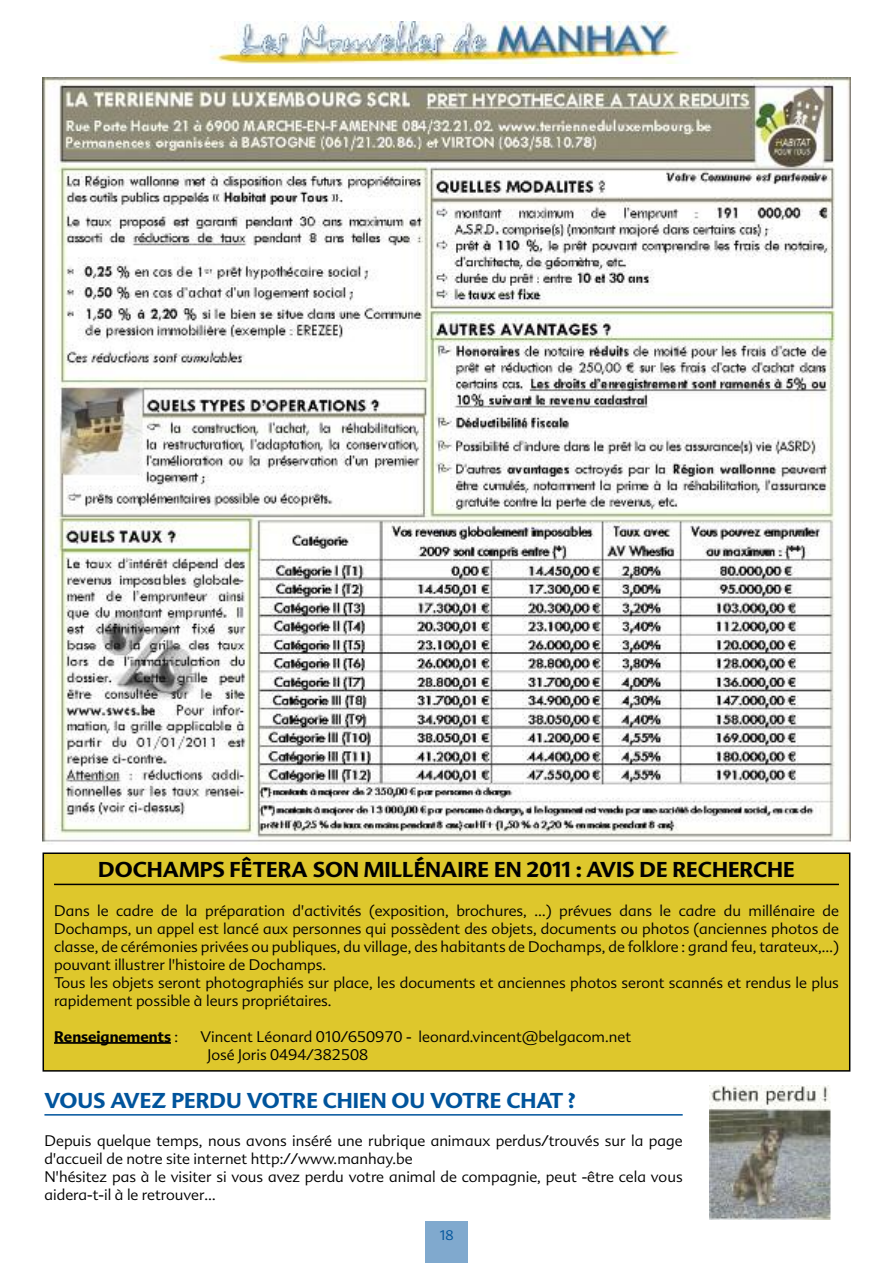
<style>
.page{position:relative;width:893px;height:1263px;background:#fff}
.page>*{position:absolute;margin:0;border:0;box-sizing:border-box;transform-origin:0 0}
.t1{font:700 21px "Advert";color:#000}
.t2{font:700 21px "Advert";color:#00549c}
.t3{font:300 15px/18px "Advert";color:#000}
.t4{font:700 15px "Advert";color:#000}
.t5{font:300 13.5px "Advert";color:#00549c}
.s1{font-weight:300}
</style>
<div class="page">
<img style="left:210px;top:21px;width:472px;height:43px">
<div style="left:425px;top:1220px;width:43px;height:43px;background:#80a9ce"></div>
<img style="left:43px;top:77px;width:807px;height:767px">
<div style="left:43px;top:853px;width:807px;height:218px;background:#dec72c"></div>
<div style="left:43px;top:852px;width:807px;height:219px;border:2px solid #000"></div>
<hr style="left:54px;top:884px;width:785px;height:1px;background:#000">
<hr style="left:54px;top:1042px;width:117px;height:2px;background:#000">
<hr style="left:44px;top:1114px;width:639px;height:1px;background:#00549c">
<img style="left:709px;top:1085px;width:122px;height:134px">
<h1 class="t1" style="left:98px;top:858px;width:698px">DOCHAMPS FÊTERA SON MILLÉNAIRE EN 2011 : AVIS DE RECHERCHE</h1>
<p class="t3" style="left:54px;top:902px;width:786px">Dans le cadre de la préparation d'activités (exposition, brochures, …) prévues dans le cadre du millénaire de Dochamps, un appel est lancé aux personnes qui possèdent des objets, documents ou photos (anciennes photos de classe, de cérémonies privées ou publiques, du village, des habitants de Dochamps, de folklore : grand feu, tarateux,…) pouvant illustrer l'histoire de Dochamps.<br>Tous les objets seront photographiés sur place, les documents et anciennes photos seront scannés et rendus le plus rapidement possible à leurs propriétaires.</p>
<p class="t4" style="left:54px;top:1028px;width:126px">Renseignements <span class="s1">:</span></p>
<p class="t3" style="left:208px;top:1028px;width:425px;text-indent:-7px">Vincent Léonard 010/650970 - leonard.vincent@belgacom.net<br>José Joris 0494/382508</p>
<h1 class="t2" style="left:44px;top:1088px;width:532px">VOUS AVEZ PERDU VOTRE CHIEN OU VOTRE CHAT ?</h1>
<p class="t3" style="left:44px;top:1132px;width:640px">Depuis quelque temps, nous avons inséré une rubrique animaux perdus/trouvés sur la page d'accueil de notre site internet http://www.manhay.be<br>N'hésitez pas à le visiter si vous avez perdu votre animal de compagnie, peut -être cela vous aidera-t-il à le retrouver…</p>
<p class="t5" style="left:439px;top:1227px;width:16px">18</p>
</div>
